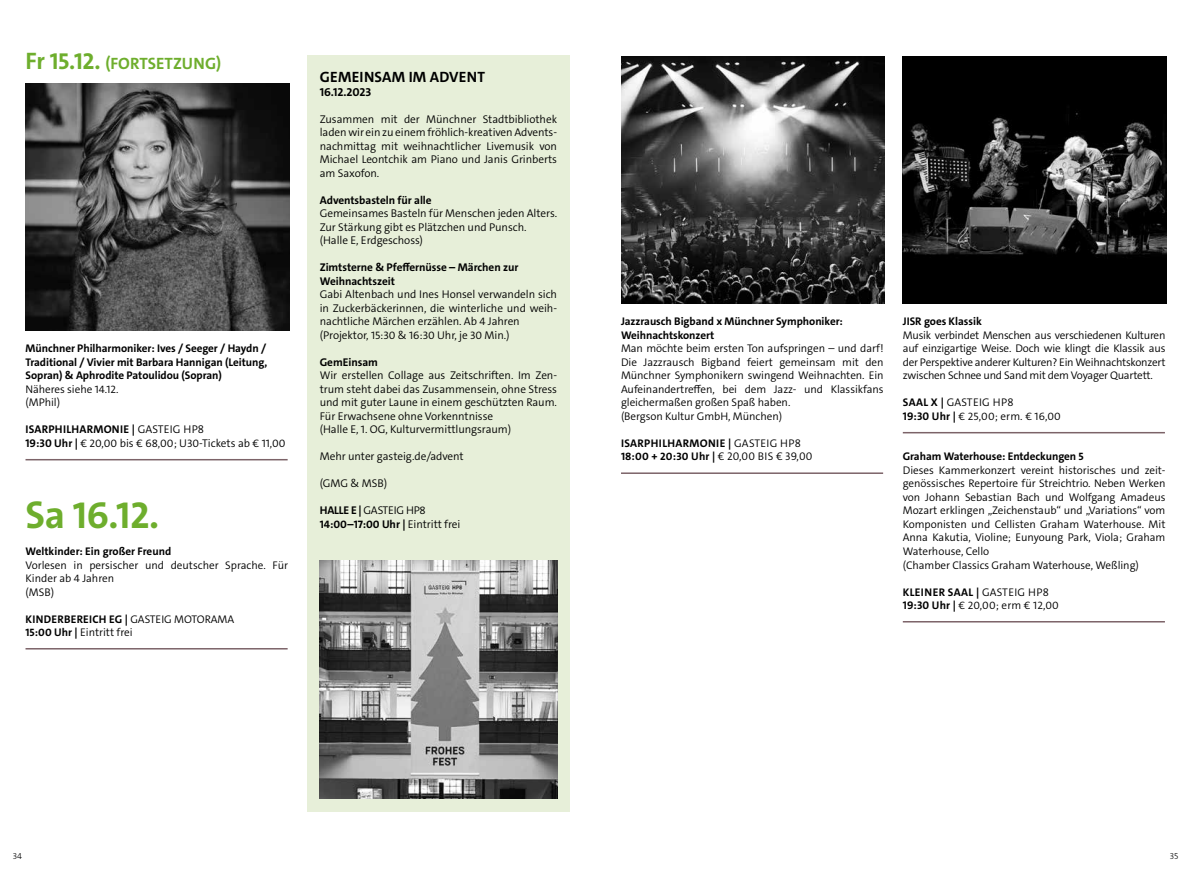
<style>
.page{position:relative;width:1191px;height:872px;background:#fff}
.page>*{position:absolute;margin:0;border:0;box-sizing:border-box;transform-origin:0 0}
.t1{font:700 39px "The Sans C5";color:#6eae2d}
.t2{font:700 16.5px "The Sans C5";letter-spacing:.005em;color:#6eae2d}
.t3{font:700 15px "The Sans C5";letter-spacing:.015em;color:#000}
.t4{font:700 12px "The Sans C5";letter-spacing:-.005em;color:#000}
.t5{font:300 11.25px/13.5px "The Sans C5";letter-spacing:-.005em;color:#000}
.t6{font:700 11.25px/13.5px "The Sans C5";letter-spacing:-.005em;color:#000}
.t7{font:300 11.1px/13.5px "The Sans C5";letter-spacing:-.005em;color:#000}
.t8{font:700 11.1px/13.5px "The Sans C5";letter-spacing:-.005em;color:#000;text-align:justify}
.t9{font:700 11.1px/13.5px "The Sans C5";letter-spacing:.03em;color:#000}
.t10{font:300 9px "The Sans C5";color:#000}
.s1{font-size:24px}
.s2{font-weight:700}
.s3{font-weight:300}
</style>
<div class="page">
<img style="left:26px;top:84px;width:263px;height:246px">
<hr style="left:26px;top:459px;width:262px;height:1px;background:#7c6368">
<hr style="left:26px;top:648px;width:262px;height:1px;background:#7c6368">
<img style="left:621px;top:57px;width:263px;height:246px">
<hr style="left:621px;top:472px;width:262px;height:2px;background:#7c6368">
<div style="left:307px;top:55px;width:263px;height:756px;background:#e7efd9"></div>
<img style="left:320px;top:560px;width:237px;height:238px">
<img style="left:903px;top:57px;width:263px;height:246px">
<hr style="left:902px;top:432px;width:263px;height:1px;background:#7c6368">
<hr style="left:902px;top:621px;width:263px;height:1px;background:#7c6368">
<h2 class="t2" style="left:26px;top:53px;width:197px"><span class="s1">Fr 15.12.</span> (FORTSETZUNG)</h2>
<p class="t8" style="left:26px;top:342px;width:243px">Münchner Philharmoniker: Ives / Seeger / Haydn / Traditional / Vivier mit Barbara Hannigan (Leitung, Sopran) &amp; Aphrodite Patoulidou (Sopran)</p>
<p class="t7" style="left:26px;top:382px;width:94px">Näheres siehe 14.12. (MPhil)</p>
<p class="t5" style="left:26px;top:423px;width:262px"><span class="s2">ISARPHILHARMONIE |</span> GASTEIG HP8<br><span class="s2">19:30 Uhr |</span> € 20,00 bis € 68,00; U30-Tickets ab € 11,00</p>
<h1 class="t1" style="left:26px;top:490px;width:135px">Sa 16.12.</h1>
<p class="t8" style="left:26px;top:544px;width:147px">Weltkinder: Ein großer Freund</p>
<p class="t7" style="left:26px;top:558px;width:264px">Vorlesen in persischer und deutscher Sprache. Für<br>Kinder ab 4 Jahren<br>(MSB)</p>
<p class="t7" style="left:26px;top:612px;width:210px"><span class="s2">KINDERBEREICH EG |</span> GASTEIG MOTORAMA<br><span class="s2">15:00 Uhr |</span> Eintritt frei</p>
<h3 class="t3" style="left:320px;top:68px;width:167px">GEMEINSAM IM ADVENT</h3>
<p class="t4" style="left:320px;top:84px;width:53px">16.12.2023</p>
<p class="t5" style="left:320px;top:112px;width:239px;text-align:justify">Zusammen mit der Münchner Stadtbibliothek laden wir ein zu einem fröhlich-kreativen Advents&shy;nachmittag mit weihnachtlicher Livemusik von Michael Leontchik am Piano und Janis Grinberts am Saxofon.</p>
<p class="t6" style="left:320px;top:193px;width:113px">Adventsbasteln für alle</p>
<p class="t5" style="left:320px;top:207px;width:239px">Gemeinsames Basteln für Menschen jeden Alters.<br>Zur Stärkung gibt es Plätzchen und Punsch. (Halle E, Erdgeschoss)</p>
<p class="t6" style="left:320px;top:261px;width:200px">Zimtsterne &amp; Pfeffernüsse – Märchen zur<br>Weihnachtszeit</p>
<p class="t5" style="left:320px;top:288px;width:239px">Gabi Altenbach und Ines Honsel verwandeln sich in Zuckerbäckerinnen, die winterliche und weih&shy;nachtliche Märchen erzählen. Ab 4 Jahren (Projektor, 15:30 &amp; 16:30 Uhr, je 30 Min.)</p>
<p class="t6" style="left:320px;top:355px;width:60px">GemEinsam</p>
<p class="t5" style="left:320px;top:369px;width:239px">Wir erstellen Collage aus Zeitschriften. Im Zen&shy;trum steht dabei das Zusammensein, ohne Stress und mit guter Laune in einem geschützten Raum.<br>Für Erwachsene ohne Vorkenntnisse<br>(Halle E, 1. OG, Kulturvermittlungsraum)</p>
<p class="t5" style="left:320px;top:450px;width:145px">Mehr unter gasteig.de/advent</p>
<p class="t5" style="left:320px;top:477px;width:69px">(GMG &amp; MSB)</p>
<p class="t6" style="left:320px;top:504px;width:142px">HALLE E | <span class="s3">GASTEIG HP8<br></span>14:00–17:00 Uhr | <span class="s3">Eintritt frei</span></p>
<p class="t8" style="left:621px;top:315px;width:223px">Jazzrausch Bigband x Münchner Symphoniker:<br>Weihnachtskonzert</p>
<p class="t7" style="left:621px;top:342px;width:264px">Man möchte beim ersten Ton aufspringen – und darf!<br>Die Jazzrausch Bigband feiert gemeinsam mit den Münchner Symphonikern swingend Weihnachten. Ein Aufeinandertreffen, bei dem Jazz- und Klassikfans gleichermaßen großen Spaß haben.<br>(Bergson Kultur GmbH, München)</p>
<p class="t9" style="left:621px;top:436px;width:193px">ISARPHILHARMONIE | <span class="s3">GASTEIG HP8<br></span>18:00 + 20:30 Uhr | <span class="s3">€ 20,00 BIS € 39,00</span></p>
<p class="t8" style="left:902px;top:315px;width:81px">JISR goes Klassik</p>
<p class="t7" style="left:902px;top:328px;width:264px;text-align:justify">Musik verbindet Menschen aus verschiedenen Kulturen auf einzigartige Weise. Doch wie klingt die Klassik aus der Perspektive anderer Kulturen? Ein Weihnachtskonzert zwischen Schnee und Sand mit dem Voyager Quartett.</p>
<p class="t7" style="left:902px;top:396px;width:160px"><span class="s2">SAAL X |</span> GASTEIG HP8<br><span class="s2">19:30 Uhr |</span> € 25,00; erm. € 16,00</p>
<p class="t8" style="left:902px;top:450px;width:182px">Graham Waterhouse: Entdeckungen 5</p>
<p class="t7" style="left:902px;top:463px;width:264px">Dieses Kammerkonzert vereint historisches und zeit&shy;genössisches Repertoire für Streichtrio. Neben Werken von Johann Sebastian Bach und Wolfgang Amadeus Mozart erklingen „Zeichenstaub“ und „Variations“ vom Komponisten und Cellisten Graham Waterhouse. Mit Anna Kakutia, Violine; Eunyoung Park, Viola; Graham Waterhouse, Cello<br>(Chamber Classics Graham Waterhouse, Weßling)</p>
<p class="t7" style="left:902px;top:585px;width:157px"><span class="s2">KLEINER SAAL |</span> GASTEIG HP8<br><span class="s2">19:30 Uhr |</span> € 20,00; erm € 12,00</p>
<p class="t10" style="left:13px;top:850px;width:11px">34</p>
<p class="t10" style="left:1169px;top:850px;width:10px">35</p>
</div>
